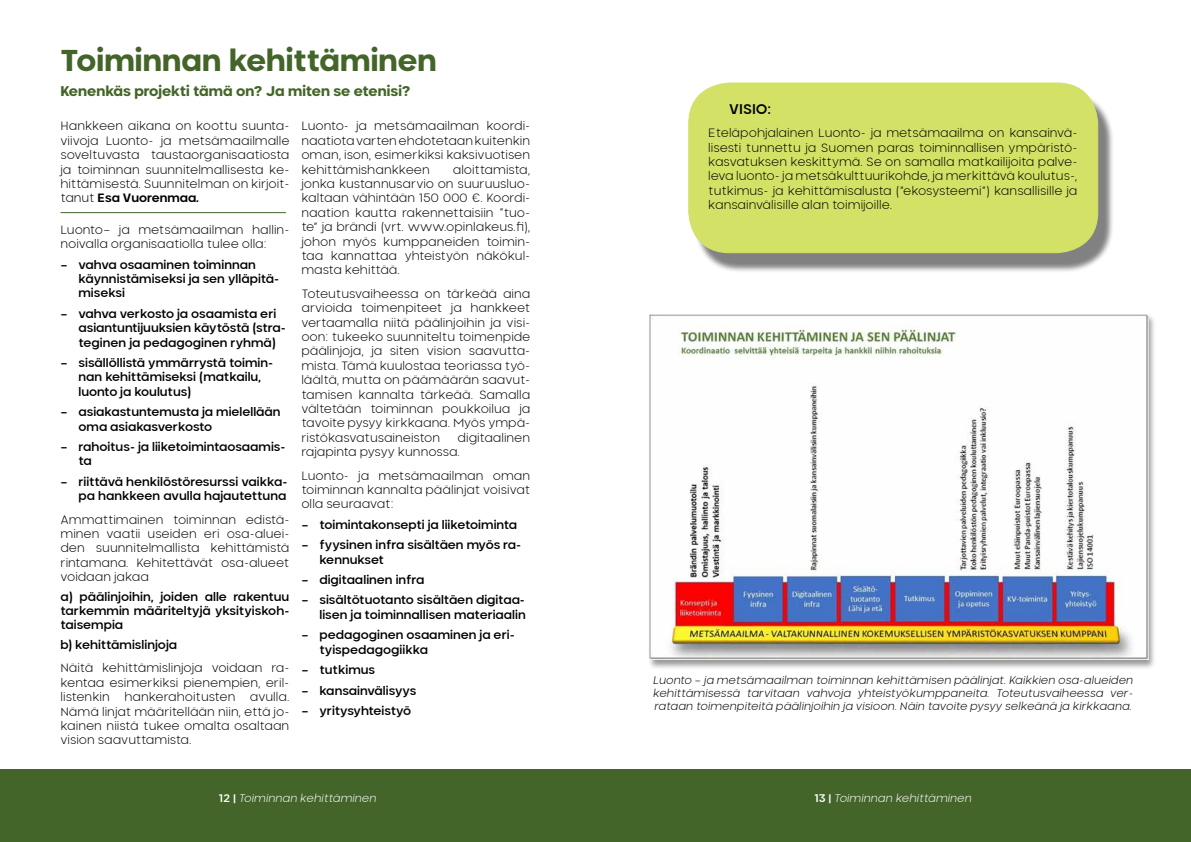
<style>
.page{position:relative;width:1191px;height:842px;background:#fff}
.page>*{position:absolute;margin:0;border:0;box-sizing:border-box;transform-origin:0 0}
.t1{font:800 30px "Neometric Alt";color:#446529}
.t2{font:800 14px "Neometric Alt";color:#446529}
.t3{font:500 14px "Neometric Alt";color:#000}
.t4{font:300 12px/14.4px "Neometric Alt";color:#000;text-align:justify}
.t5{font:500 12px/14.4px "Neometric Alt";color:#000}
.t6{font:italic 300 11px/13.2px "Neometric Alt";color:#000;text-align:justify}
.t7{font:italic 300 11px "Neometric Alt";color:#fff}
.s1{font-weight:700}
.s2{font-weight:500;font-style:normal}
</style>
<div class="page">
<div style="left:693px;top:92px;width:421px;height:181px;background:#000;opacity:.5"></div>
<div style="left:688px;top:83px;width:409px;height:170px;background:#d4e167;border-radius:41px"></div>
<div style="left:688px;top:83px;width:410px;height:170px;border:1px solid #d4e167;border-radius:41px"></div>
<div style="left:647px;top:314px;width:509px;height:356px;background:#000;opacity:.4"></div>
<img style="left:649px;top:314px;width:499px;height:346px">
<div style="left:0;top:769px;width:1191px;height:73px;background:#446529"></div>
<hr style="left:60px;top:212px;width:226px;height:1px;background:#446529">
<h1 class="t1" style="left:60px;top:39px;width:378px">Toiminnan kehittäminen</h1>
<p class="t2" style="left:60px;top:82px;width:351px">Kenenkäs projekti tämä on? Ja miten se etenisi?</p>
<p class="t4" style="left:60px;top:118px;width:231px">Hankkeen aikana on koottu suunta&shy;viivoja Luonto- ja metsämaailmalle soveltuvasta taustaorganisaatiosta ja toiminnan suunnitelmallisesta ke&shy;hittämisestä. Suunnitelman on kirjoit&shy;tanut <span class="s1">Esa Vuorenmaa.</span></p>
<p class="t4" style="left:60px;top:222px;width:230px">Luonto– ja metsämaailman hallin&shy;noivalla organisaatiolla tulee olla:</p>
<p class="t5" style="left:78px;top:257px;width:202px;text-indent:-18px">– vahva osaaminen toiminnan käynnistämiseksi ja sen ylläpitä&shy;miseksi</p>
<p class="t5" style="left:78px;top:306px;width:209px;text-indent:-18px">– vahva verkosto ja osaamista eri asiantuntijuuksien käytöstä (stra&shy;teginen ja pedagoginen ryhmä)</p>
<p class="t5" style="left:78px;top:355px;width:196px;text-indent:-18px">– sisällöllistä ymmärrystä toimin&shy;nan kehittämiseksi (matkailu, luonto ja koulutus)</p>
<p class="t5" style="left:78px;top:404px;width:204px;text-indent:-18px">– asiakastuntemusta ja mielellään oma asiakasverkosto</p>
<p class="t5" style="left:78px;top:439px;width:208px;text-indent:-18px">– rahoitus- ja liiketoimintaosaamis&shy;ta</p>
<p class="t5" style="left:60px;top:474px;width:228px;text-align:right">– riittävä henkilöstöresurssi vaikka&shy;pa hankkeen avulla hajautettuna</p>
<p class="t4" style="left:60px;top:512px;width:230px">Ammattimainen toiminnan edistä&shy;minen vaatii useiden eri osa-aluei&shy;den suunnitelmallista kehittämistä rintamana. Kehitettävät osa-alueet voidaan jakaa</p>
<p class="t5" style="left:60px;top:589px;width:230px;text-align:justify">a) päälinjoihin, joiden alle rakentuu tarkemmin määriteltyjä yksityiskoh&shy;taisempia</p>
<p class="t5" style="left:60px;top:637px;width:118px">b) kehittämislinjoja</p>
<p class="t4" style="left:60px;top:660px;width:230px">Näitä kehittämislinjoja voidaan ra&shy;kentaa esimerkiksi pienempien, eril&shy;listenkin hankerahoitusten avulla.<br>Nämä linjat määritellään niin, että jo&shy;kainen niistä tukee omalta osaltaan vision saavuttamista.</p>
<p class="t4" style="left:301px;top:118px;width:230px">Luonto- ja metsämaailman koordi&shy;naatiota varten ehdotetaan kuitenkin oman, ison, esimerkiksi kaksivuotisen kehittämishankkeen</p>
<p class="t4" style="left:301px;top:162px;width:230px;text-indent:151px">aloittamista, jonka kustannusarvio on suuruusluo&shy;kaltaan vähintään 150 000 €. Koordi&shy;naation kautta rakennettaisiin “tuo&shy;te” ja brändi (vrt. www.opinlakeus.fi), johon myös kumppaneiden toimin&shy;taa kannattaa yhteistyön näkökul&shy;masta kehittää.</p>
<p class="t4" style="left:301px;top:286px;width:231px">Toteutusvaiheessa on tärkeää aina arvioida toimenpiteet ja hankkeet vertaamalla niitä päälinjoihin ja visi&shy;oon: tukeeko suunniteltu toimenpide päälinjoja, ja siten vision saavutta&shy;mista. Tämä kuulostaa teoriassa työ&shy;läältä, mutta on päämäärän saavut&shy;tamisen kannalta tärkeää. Samalla vältetään toiminnan poukkoilua ja tavoite pysyy kirkkaana. Myös ympä&shy;ristökasvatusaineiston</p>
<p class="t4" style="left:301px;top:430px;width:230px;text-indent:156px">digitaalinen rajapinta pysyy kunnossa.</p>
<p class="t4" style="left:301px;top:468px;width:230px">Luonto- ja metsämaailman oman toiminnan kannalta päälinjat voisivat olla seuraavat:</p>
<p class="t5" style="left:301px;top:517px;width:217px">– toimintakonsepti ja liiketoiminta</p>
<p class="t5" style="left:319px;top:537px;width:203px;text-indent:-18px">– fyysinen infra sisältäen myös ra&shy;kennukset</p>
<p class="t5" style="left:301px;top:572px;width:125px">– digitaalinen infra</p>
<p class="t5" style="left:301px;top:593px;width:226px;text-align:right">– sisältötuotanto sisältäen digitaa&shy;lisen ja toiminnallisen materiaalin</p>
<p class="t5" style="left:319px;top:627px;width:197px;text-indent:-18px">– pedagoginen osaaminen ja eri&shy;tyispedagogiikka</p>
<p class="t5" style="left:301px;top:662px;width:75px">– tutkimus</p>
<p class="t5" style="left:301px;top:683px;width:116px">– kansainvälisyys</p>
<p class="t5" style="left:301px;top:703px;width:111px">– yritysyhteistyö</p>
<p class="t3" style="left:729px;top:99px;width:43px">VISIO:</p>
<p class="t4" style="left:708px;top:125px;width:371px">Eteläpohjalainen Luonto- ja metsämaailma on kansainvä&shy;lisesti tunnettu ja Suomen paras toiminnallisen ympäristö&shy;kasvatuksen keskittymä. Se on samalla matkailijoita palve&shy;leva luonto- ja metsäkulttuurikohde, ja merkittävä koulutus-, tutkimus- ja kehittämisalusta (”ekosysteemi”) kansallisille ja kansainvälisille alan toimijoille.</p>
<p class="t6" style="left:653px;top:673px;width:482px">Luonto – ja metsämaailman toiminnan kehittämisen päälinjat. Kaikkien osa-alueiden kehittämisessä tarvitaan vahvoja yhteistyökumppaneita. Toteutusvaiheessa ver&shy;rataan toimenpiteitä päälinjoihin ja visioon. Näin tavoite pysyy selkeänä ja kirkkaana.</p>
<p class="t7" style="left:219px;top:790px;width:159px"><span class="s2">12 |</span> Toiminnan kehittäminen</p>
<p class="t7" style="left:814px;top:790px;width:159px"><span class="s2">13 |</span> Toiminnan kehittäminen</p>
</div>
